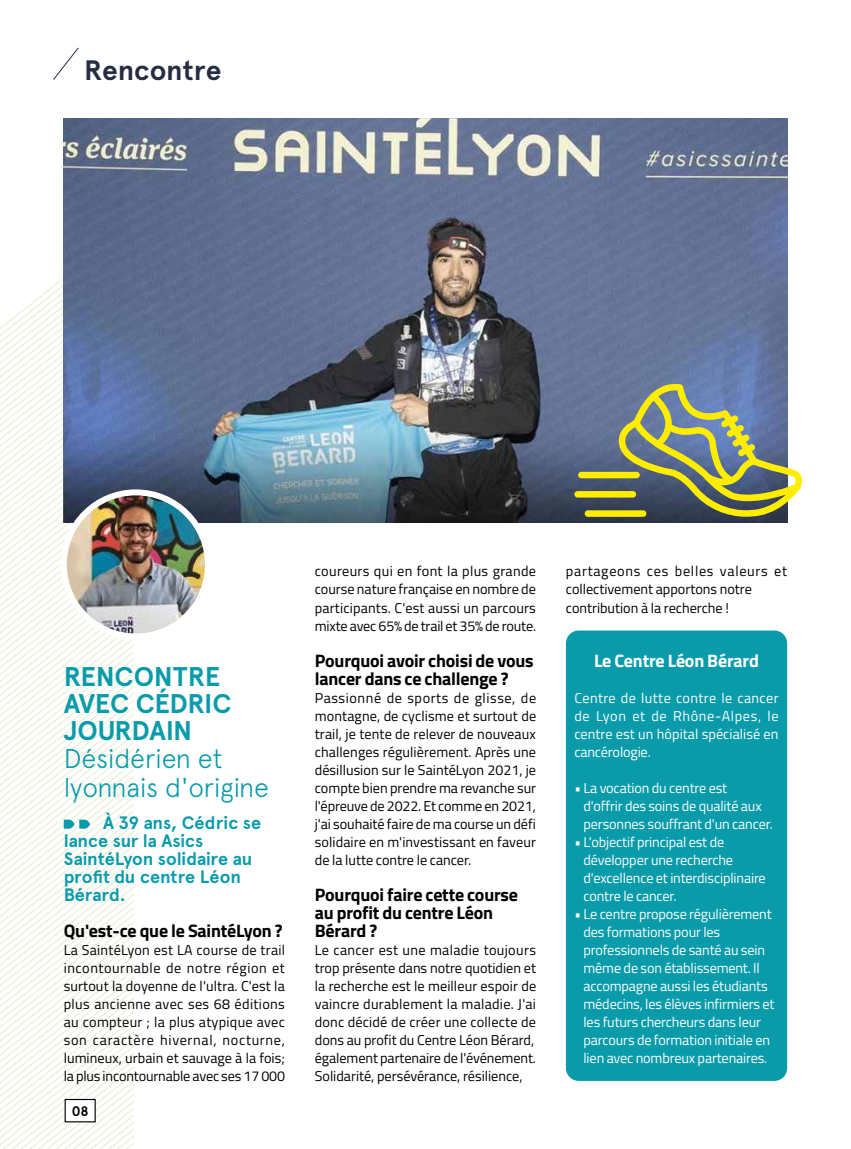
<style>
.page{position:relative;width:851px;height:1149px;background:#fff}
.page>*{position:absolute;margin:0;border:0;box-sizing:border-box;transform-origin:0 0}
.t1{font:28.05px "Apercu Bold Pro";color:#262d43}
.t2{font:27px/28.5px "Apercu Light Pro";letter-spacing:-.015em;color:#099baa}
.t3{font:27px/27px "Apercu Bold Pro";letter-spacing:-.015em;color:#099baa}
.t4{font:700 18px/18px "Titillium Web";letter-spacing:-.01em;color:#000}
.t5{font:18px/18px "Apercu Bold Pro";letter-spacing:-.005em;color:#099baa}
.t6{font:700 18px "Titillium Web";letter-spacing:-.01em;color:#fff}
.t7{font:14.25px/18px "Titillium Web";color:#000;text-align:justify}
.t8{font:14.25px/18px "Titillium Web";letter-spacing:-.01em;color:#fff}
.t9{font:13.8px "Apercu Bold Pro";color:#000}
</style>
<div class="page">
<svg style="left:0;top:858px;width:134px;height:290px"></svg>
<div style="left:65px;top:1099px;width:30px;height:22px;background:#fff"></div>
<div style="left:65px;top:1098px;width:31px;height:23px;border:1px solid #000"></div>
<svg style="left:64px;top:819px;width:26px;height:9px"></svg>
<svg style="left:53px;top:47px;width:26px;height:33px"></svg>
<img style="left:64px;top:119px;width:723px;height:403px">
<div style="left:566px;top:630px;width:221px;height:450px;background:#099baa;border-radius:13px"></div>
<img style="left:64px;top:492px;width:144px;height:144px;border-radius:72px">
<div style="left:61px;top:489px;width:150px;height:150px;border:6px solid #fff;border-radius:50%"></div>
<svg style="left:618px;top:381px;width:184px;height:135px;background:#899177"></svg>
<div style="left:578px;top:471px;width:61px;height:7px;background:#ffed00;border-radius:3px"></div>
<div style="left:574px;top:491px;width:62px;height:6px;background:#ffed00;border-radius:3px"></div>
<div style="left:584px;top:510px;width:62px;height:6px;background:#ffed00;border-radius:3px"></div>
<h1 class="t1" style="left:84px;top:49px;width:138px">Rencontre</h1>
<h2 class="t3" style="left:64px;top:661px;width:169px">RENCONTRE<br>AVEC CÉDRIC<br>JOURDAIN</h2>
<h2 class="t2" style="left:64px;top:741px;width:207px">Désidérien et lyonnais d'origine</h2>
<p class="t5" style="left:64px;top:812px;width:199px;text-indent:39px">À 39 ans, Cédric se lance sur la Asics<br>SaintéLyon solidaire au profit du centre Léon<br>Bérard.</p>
<p class="t4" style="left:64px;top:920px;width:220px">Qu'est-ce que le SaintéLyon ?</p>
<p class="t7" style="left:64px;top:939px;width:223px">La SaintéLyon est LA course de trail incontournable de notre région et surtout la doyenne de l'ultra. C'est la plus ancienne avec ses 68 éditions au compteur ; la plus atypique avec son caractère hivernal, nocturne, lumineux, urbain et sauvage à la fois; la plus incontournable avec ses 17 000</p>
<p class="t9" style="left:72px;top:1099px;width:18px">08</p>
<p class="t7" style="left:315px;top:561px;width:223px">coureurs qui en font la plus grande course nature française en nombre de participants. C'est aussi un parcours mixte avec 65% de trail et 35% de route.</p>
<p class="t4" style="left:315px;top:650px;width:220px">Pourquoi avoir choisi de vous lancer dans ce challenge ?</p>
<p class="t7" style="left:315px;top:687px;width:223px">Passionné de sports de glisse, de montagne, de cyclisme et surtout de trail, je tente de relever de nouveaux challenges régulièrement. Après une désillusion sur le SaintéLyon 2021, je compte bien prendre ma revanche sur l'épreuve de 2022. Et comme en 2021, j'ai souhaité faire de ma course un défi solidaire en m'investissant en faveur de la lutte contre le cancer.</p>
<p class="t4" style="left:315px;top:884px;width:205px">Pourquoi faire cette course au profit du centre Léon<br>Bérard ?</p>
<p class="t7" style="left:315px;top:939px;width:223px;text-align:left">Le cancer est une maladie toujours trop présente dans notre quotidien et la recherche est le meilleur espoir de vaincre durablement la maladie. J'ai donc décidé de créer une collecte de dons au profit du Centre Léon Bérard, également partenaire de l'événement.<br>Solidarité, persévérance, résilience,</p>
<p class="t7" style="left:565px;top:561px;width:223px;text-align:left">partageons ces belles valeurs et collectivement apportons notre contribution à la recherche !</p>
<p class="t6" style="left:594px;top:646px;width:166px">Le Centre Léon Bérard</p>
<p class="t8" style="left:574px;top:687px;width:206px;text-align:justify">Centre de lutte contre le cancer de Lyon et de Rhône-Alpes, le centre est un hôpital spécialisé en cancérologie.</p>
<p class="t8" style="left:583px;top:777px;width:191px;text-indent:-9px">• La vocation du centre est<br>d'offrir des soins de qualité aux personnes souffrant d'un cancer.</p>
<p class="t8" style="left:583px;top:831px;width:184px;text-indent:-9px">• L'objectif principal est de développer une recherche d'excellence et interdisciplinaire contre le cancer.</p>
<p class="t8" style="left:583px;top:903px;width:192px;text-indent:-9px">• Le centre propose régulièrement des formations pour les professionnels de santé au sein même de son établissement. Il accompagne aussi les étudiants médecins, les élèves infirmiers et les futurs chercheurs dans leur parcours de formation initiale en lien avec nombreux partenaires.</p>
</div>
